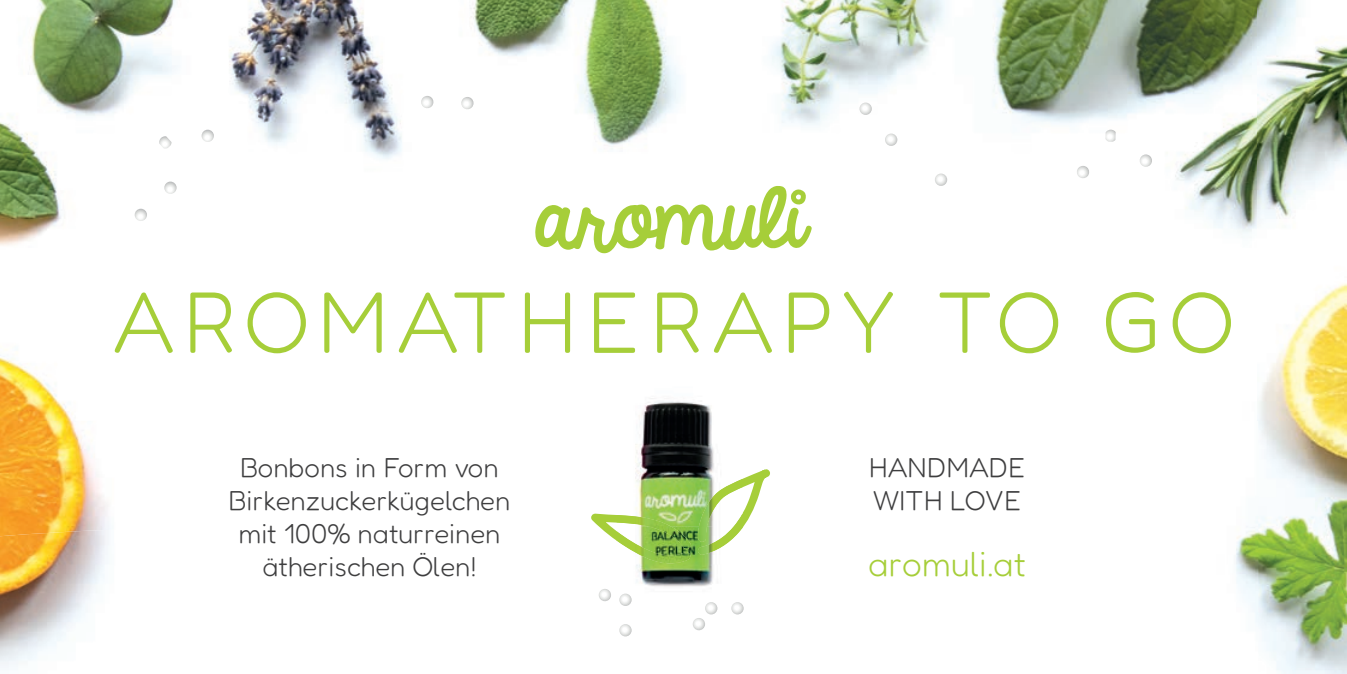
<style>
.page{position:relative;width:1347px;height:674px;background:#fff}
.page>*{position:absolute;margin:0;border:0;box-sizing:border-box;transform-origin:0 0}
.t1{font:300 86.5px "Fredoka";letter-spacing:.1em;color:#a6ce39}
.t2{font:300 35px "Fredoka";color:#a6ce39}
.t3{font:300 27.5px/33px "Fredoka";color:#3e3e3f}
</style>
<div class="page">
<img style="left:0;top:0;width:1257px;height:420px">
<img style="left:1257px;top:0;width:89px;height:673px">
<img style="left:0;top:420px;width:109px;height:107px">
<img style="left:736px;top:420px;width:522px;height:253px">
<img style="left:0;top:527px;width:629px;height:141px">
<svg style="left:1310px;top:393px;width:8px;height:7px"></svg>
<svg style="left:535px;top:186px;width:276px;height:67px"></svg>
<svg style="left:934px;top:173px;width:13px;height:13px"></svg>
<svg style="left:859px;top:102px;width:13px;height:13px"></svg>
<svg style="left:885px;top:133px;width:12px;height:13px"></svg>
<svg style="left:1105px;top:130px;width:10px;height:12px"></svg>
<svg style="left:1139px;top:154px;width:13px;height:13px"></svg>
<svg style="left:1076px;top:166px;width:13px;height:13px"></svg>
<svg style="left:420px;top:96px;width:14px;height:13px"></svg>
<svg style="left:460px;top:97px;width:14px;height:13px"></svg>
<svg style="left:159px;top:136px;width:12px;height:12px"></svg>
<svg style="left:201px;top:130px;width:13px;height:12px"></svg>
<svg style="left:135px;top:208px;width:12px;height:13px"></svg>
<svg style="left:164px;top:181px;width:13px;height:13px"></svg>
<svg style="left:589px;top:468px;width:181px;height:95px"></svg>
<img style="left:616px;top:386px;width:126px;height:210px">
<img style="left:616px;top:583px;width:15px;height:13px">
<img style="left:697px;top:478px;width:45px;height:76px">
<img style="left:616px;top:514px;width:76px;height:49px">
<svg style="left:598px;top:588px;width:13px;height:13px"></svg>
<svg style="left:619px;top:593px;width:13px;height:12px"></svg>
<svg style="left:619px;top:623px;width:13px;height:13px"></svg>
<svg style="left:731px;top:601px;width:12px;height:13px"></svg>
<svg style="left:693px;top:602px;width:24px;height:28px"></svg>
<h1 class="t1" style="left:113px;top:269px;width:1121px">AROMATHERAPY TO GO</h1>
<p class="t3" style="left:229px;top:450px;width:283px;text-align:center">Bonbons in Form von<br>Birkenzuckerkügelchen mit 100% naturreinen ätherischen Ölen!</p>
<p class="t3" style="left:869px;top:450px;width:158px">HANDMADE<br>WITH LOVE</p>
<p class="t2" style="left:868px;top:542px;width:159px">aromuli.at</p>
</div>
